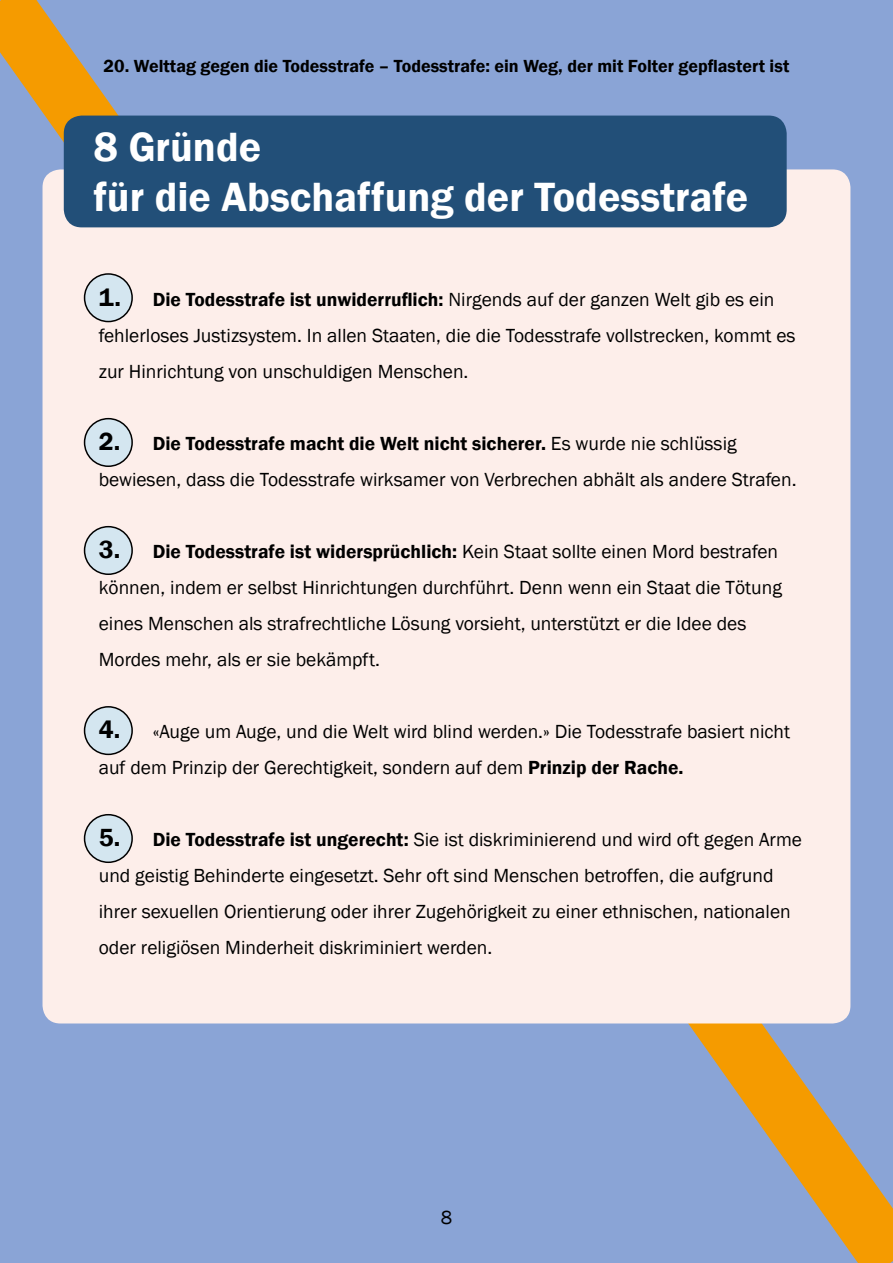
<style>
.page{position:relative;width:893px;height:1263px;background:#8aa4d6}
.page>*{position:absolute;margin:0;border:0;box-sizing:border-box;transform-origin:0 0}
.DE-Titel{font:600 42px "Franklin Gothic";color:#fff}
.DE-Text{font:19.5px/36px "Franklin Gothic";color:#000}
.t1{font:600 18px "Franklin Gothic";color:#000}
.s1{font-weight:600;font-size:25.5px}
.s2{font-weight:600}
</style>
<div class="page">
<div style="left:43px;top:169px;width:807px;height:854px;background:#fdeeea;border-radius:18px"></div>
<div style="left:64px;top:116px;width:723px;height:111px;background:#224f78;border-radius:18px"></div>
<div style="left:85px;top:274px;width:47px;height:48px;background:#d4e6f0;border-radius:50%"></div>
<div style="left:84px;top:273px;width:49px;height:49px;border:2px solid #000;border-radius:50%"></div>
<div style="left:85px;top:419px;width:47px;height:47px;background:#d4e6f0;border-radius:50%"></div>
<div style="left:84px;top:418px;width:49px;height:49px;border:2px solid #000;border-radius:50%"></div>
<div style="left:85px;top:527px;width:47px;height:47px;background:#d4e6f0;border-radius:50%"></div>
<div style="left:84px;top:526px;width:49px;height:49px;border:2px solid #000;border-radius:50%"></div>
<div style="left:85px;top:707px;width:47px;height:47px;background:#d4e6f0;border-radius:50%"></div>
<div style="left:84px;top:706px;width:49px;height:49px;border:2px solid #000;border-radius:50%"></div>
<div style="left:85px;top:815px;width:47px;height:47px;background:#d4e6f0;border-radius:50%"></div>
<div style="left:84px;top:814px;width:49px;height:49px;border:2px solid #000;border-radius:50%"></div>
<p class="t1" style="left:104px;top:55px;width:687px">20. Welttag gegen die Todesstrafe – Todesstrafe: ein Weg, der mit Folter gepflastert ist</p>
<p class="DE-Titel" style="left:94px;top:121px;width:169px">8 Gründe</p>
<p class="DE-Titel" style="left:94px;top:171px;width:656px">für die Abschaffung der Todesstrafe</p>
<p class="DE-Text" style="left:99px;top:282px;width:698px"><span class="s1">1.</span> <span class="s2">Die Todesstrafe ist unwiderruflich:</span> Nirgends auf der ganzen Welt gib es ein fehlerloses Justizsystem. In allen Staaten, die die Todesstrafe vollstrecken, kommt es zur Hinrichtung von unschuldigen Menschen.</p>
<p class="DE-Text" style="left:99px;top:426px;width:699px"><span class="s1">2.</span> <span class="s2">Die Todesstrafe macht die Welt nicht sicherer.</span> Es wurde nie schlüssig bewiesen, dass die Todesstrafe wirksamer von Verbrechen abhält als andere Strafen.</p>
<p class="DE-Text" style="left:99px;top:534px;width:685px"><span class="s1">3.</span> <span class="s2">Die Todesstrafe ist widersprüchlich:</span> Kein Staat sollte einen Mord bestrafen können, indem er selbst Hinrichtungen durchführt. Denn wenn ein Staat die Tötung eines Menschen als strafrechtliche Lösung vorsieht, unterstützt er die Idee des Mordes mehr, als er sie bekämpft.</p>
<p class="DE-Text" style="left:99px;top:714px;width:693px"><span class="s1">4.</span> «Auge um Auge, und die Welt wird blind werden.» Die Todesstrafe basiert nicht auf dem Prinzip der Gerechtigkeit, sondern auf dem <span class="s2">Prinzip der Rache.</span></p>
<p class="DE-Text" style="left:99px;top:822px;width:705px"><span class="s1">5.</span> <span class="s2">Die Todesstrafe ist ungerecht:</span> Sie ist diskriminierend und wird oft gegen Arme und geistig Behinderte eingesetzt. Sehr oft sind Menschen betroffen, die aufgrund ihrer sexuellen Orientierung oder ihrer Zugehörigkeit zu einer ethnischen, nationalen oder religiösen Minderheit diskriminiert werden.</p>
<p class="DE-Text" style="left:441px;top:1200px;width:13px">8</p>
</div>
